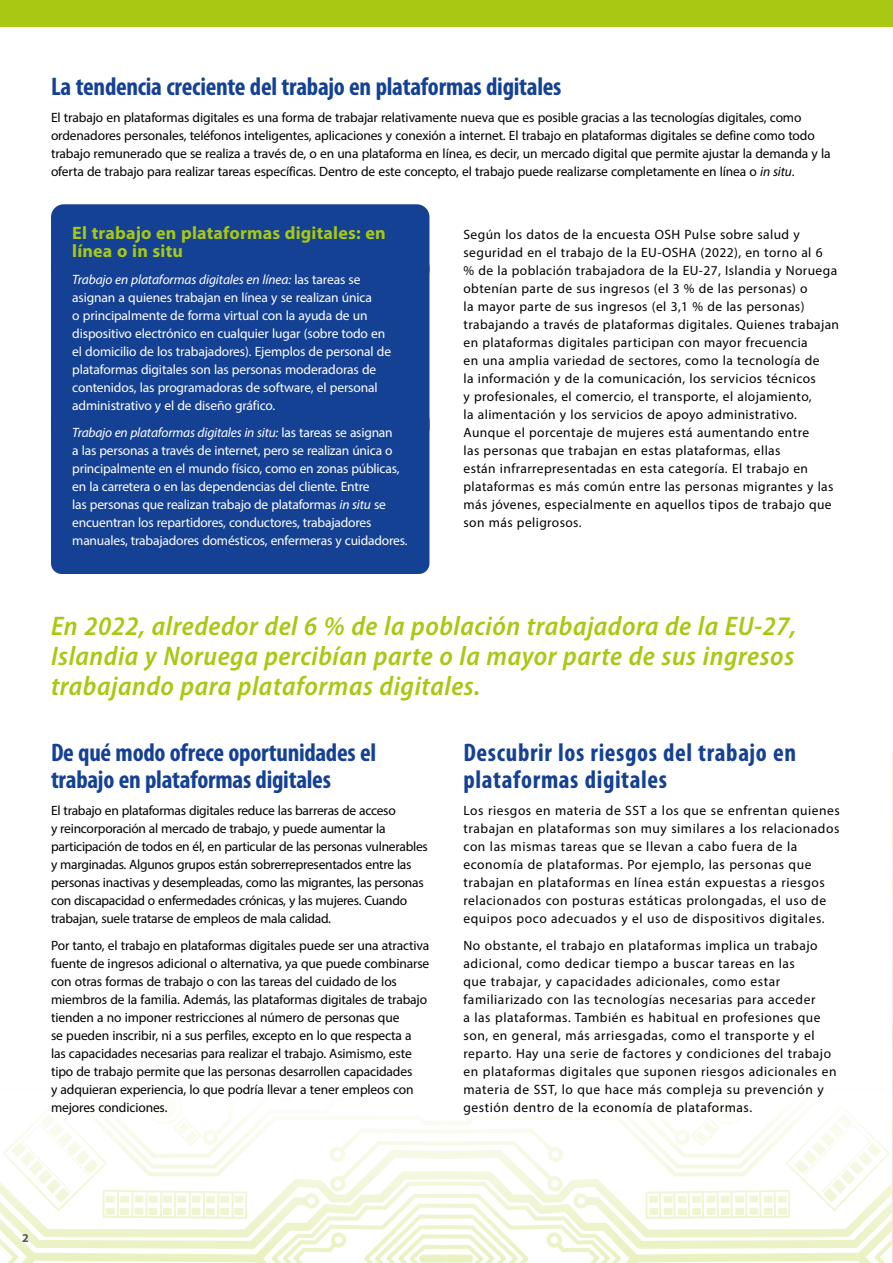
<style>
.page{position:relative;width:893px;height:1263px;background:#fff}
.page>*{position:absolute;margin:0;border:0;box-sizing:border-box;transform-origin:0 0}
.t1{font:italic 600 semi-condensed 27px/30px "Myriad Pro";letter-spacing:.02em;color:#a9c811;text-align:justify}
.t2{font:700 condensed 25.5px/27px "Myriad Pro";letter-spacing:-.01em;color:#144194}
.t3{font:700 condensed 25.5px/27px "Myriad Pro";letter-spacing:.025em;color:#144194}
.t4{font:700 18px/18px "Myriad Pro";letter-spacing:.01em;color:#a9c811}
.t5{font:13.5px/18px "Myriad Pro";letter-spacing:.025em;color:#000}
.t6{font:13.5px/18px "Myriad Pro";letter-spacing:-.01em;color:#000}
.t7{font:13.5px/18px "Myriad Pro";letter-spacing:-.015em;color:#fff}
.t8{font:13.5px/18px "Myriad Pro";letter-spacing:-.02em;color:#000}
.t9{font:700 12px "Myriad Pro";color:#565655}
.s1{font-style:italic}
</style>
<div class="page">
<svg style="left:0;top:1113px;width:892px;height:150px"></svg>
<img style="left:892px;top:752px;width:1px;height:511px">
<div style="left:51px;top:204px;width:378px;height:79px;background:#144194;border-radius:13px"></div>
<div style="left:51px;top:257px;width:378px;height:182px;background:#144194;border-radius:11px"></div>
<div style="left:51px;top:410px;width:378px;height:164px;background:#144194;border-radius:11px"></div>
<div style="left:0;top:0;width:893px;height:27px;background:#a9c811"></div>
<h2 class="t2" style="left:51px;top:73px;width:512px">La tendencia creciente del trabajo en plataformas digitales</h2>
<p class="t6" style="left:51px;top:108px;width:781px">El trabajo en plataformas digitales es una forma de trabajar relativamente nueva que es posible gracias a las tecnologías digitales, como ordenadores personales, teléfonos inteligentes, aplicaciones y conexión a internet. El trabajo en plataformas digitales se define como todo trabajo remunerado que se realiza a través de, o en una plataforma en línea, es decir, un mercado digital que permite ajustar la demanda y la oferta de trabajo para realizar tareas específicas. Dentro de este concepto, el trabajo puede realizarse completamente en línea o <span class="s1">in situ</span>.</p>
<h3 class="t4" style="left:72px;top:224px;width:315px">El trabajo en plataformas digitales: en línea o in situ</h3>
<p class="t7" style="left:72px;top:270px;width:320px"><span class="s1">Trabajo en plataformas digitales en línea:</span> las tareas se asignan a quienes trabajan en línea y se realizan única<br>o principalmente de forma virtual con la ayuda de un dispositivo electrónico en cualquier lugar (sobre todo en el domicilio de los trabajadores). Ejemplos de personal de plataformas digitales son las personas moderadoras de contenidos, las programadoras de software, el personal administrativo y el de diseño gráfico.</p>
<p class="t7" style="left:72px;top:423px;width:337px"><span class="s1">Trabajo en plataformas digitales in situ:</span> las tareas se asignan<br>a las personas a través de internet, pero se realizan única o principalmente en el mundo físico, como en zonas públicas, en la carretera o en las dependencias del cliente. Entre<br>las personas que realizan trabajo de plataformas <span class="s1">in situ</span> se encuentran los repartidores, conductores, trabajadores manuales, trabajadores domésticos, enfermeras y cuidadores.</p>
<p class="t5" style="left:463px;top:225px;width:377px">Según los datos de la encuesta OSH Pulse sobre salud y seguridad en el trabajo de la EU-OSHA (2022), en torno al 6<br>% de la población trabajadora de la EU-27, Islandia y Noruega obtenían parte de sus ingresos (el 3 % de las personas) o<br>la mayor parte de sus ingresos (el 3,1 % de las personas) trabajando a través de plataformas digitales. Quienes trabajan en plataformas digitales participan con mayor frecuencia<br>en una amplia variedad de sectores, como la tecnología de<br>la información y de la comunicación, los servicios técnicos<br>y profesionales, el comercio, el transporte, el alojamiento,<br>la alimentación y los servicios de apoyo administrativo.<br>Aunque el porcentaje de mujeres está aumentando entre<br>las personas que trabajan en estas plataformas, ellas<br>están infrarrepresentadas en esta categoría. El trabajo en plataformas es más común entre las personas migrantes y las más jóvenes, especialmente en aquellos tipos de trabajo que son más peligrosos.</p>
<h1 class="t1" style="left:51px;top:611px;width:747px">En 2022, alrededor del 6 % de la población trabajadora de la EU-27, Islandia y Noruega percibían parte o la mayor parte de sus ingresos trabajando para plataformas digitales.</h1>
<h2 class="t2" style="left:51px;top:739px;width:327px">De qué modo ofrece oportunidades el trabajo en plataformas digitales</h2>
<p class="t8" style="left:51px;top:801px;width:378px">El trabajo en plataformas digitales reduce las barreras de acceso<br>y reincorporación al mercado de trabajo, y puede aumentar la participación de todos en él, en particular de las personas vulnerables y marginadas. Algunos grupos están sobrerrepresentados entre las personas inactivas y desempleadas, como las migrantes, las personas con discapacidad o enfermedades crónicas, y las mujeres. Cuando trabajan, suele tratarse de empleos de mala calidad.</p>
<p class="t6" style="left:51px;top:936px;width:380px">Por tanto, el trabajo en plataformas digitales puede ser una atractiva fuente de ingresos adicional o alternativa, ya que puede combinarse con otras formas de trabajo o con las tareas del cuidado de los miembros de la familia. Además, las plataformas digitales de trabajo tienden a no imponer restricciones al número de personas que<br>se pueden inscribir, ni a sus perfiles, excepto en lo que respecta a las capacidades necesarias para realizar el trabajo. Asimismo, este tipo de trabajo permite que las personas desarrollen capacidades<br>y adquieran experiencia, lo que podría llevar a tener empleos con mejores condiciones.</p>
<h2 class="t3" style="left:463px;top:739px;width:334px">Descubrir los riesgos del trabajo en plataformas digitales</h2>
<p class="t5" style="left:463px;top:801px;width:378px">Los riesgos en materia de SST a los que se enfrentan quienes trabajan en plataformas son muy similares a los relacionados con las mismas tareas que se llevan a cabo fuera de la economía de plataformas. Por ejemplo, las personas que trabajan en plataformas en línea están expuestas a riesgos relacionados con posturas estáticas prolongadas, el uso de equipos poco adecuados y el uso de dispositivos digitales.</p>
<p class="t5" style="left:463px;top:936px;width:375px">No obstante, el trabajo en plataformas implica un trabajo adicional, como dedicar tiempo a buscar tareas en las<br>que trabajar, y capacidades adicionales, como estar familiarizado con las tecnologías necesarias para acceder<br>a las plataformas. También es habitual en profesiones que son, en general, más arriesgadas, como el transporte y el reparto. Hay una serie de factores y condiciones del trabajo en plataformas digitales que suponen riesgos adicionales en materia de SST, lo que hace más compleja su prevención y gestión dentro de la economía de plataformas.</p>
<p class="t9" style="left:22px;top:1231px;width:8px">2</p>
</div>
